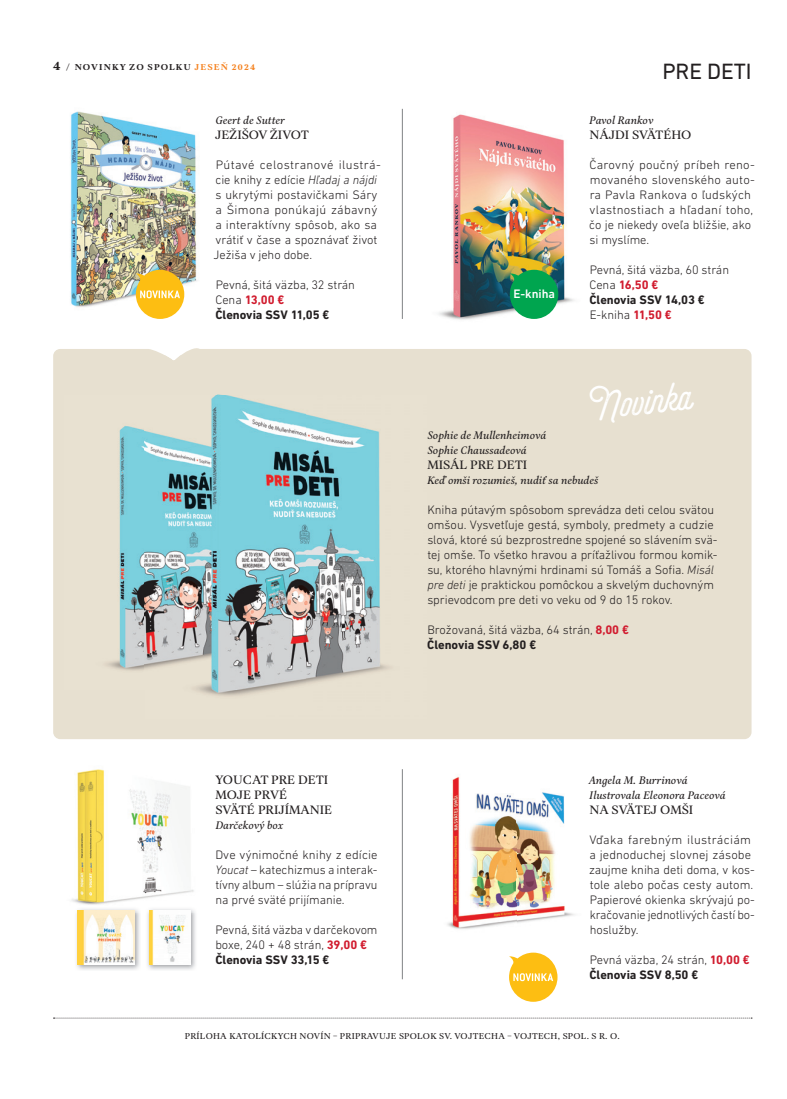
<style>
.page{position:relative;width:787px;height:1099px;background:#fff}
.page>*{position:absolute;margin:0;border:0;box-sizing:border-box;transform-origin:0 0}
.t1{font:45px "Selfie Printed";color:#fff}
.t2{font:22.5px "DIN Next LT Pro";letter-spacing:-.005em;color:#231f20}
.t3{font:300 12.5px/15px "DIN Next LT Pro";letter-spacing:-.005em;color:#231f20}
.t4{font:300 12.5px/15px "DIN Next LT Pro";letter-spacing:.015em;color:#231f20}
.t5{font:12.5px/15px "Aria Text G3";letter-spacing:-.005em;color:#231f20}
.t6{font:500 12.5px "DIN Next LT Pro";letter-spacing:-.005em;color:#fff}
.t7{font:italic 11.25px/15px "Aria Text G3";color:#231f20}
.t8{font:8.75px "Aria Text G3";letter-spacing:.025em;color:#231f20}
.t9{font:700 8.75px "Aria Text G3";letter-spacing:.12em;color:#231f20}
.s1{font-size:12.5px}
.s2{color:#f58220}
.s3{font-style:italic}
.s4{font-weight:700;color:#d11c2f}
.s5{font-weight:700}
</style>
<div class="page">
<svg style="left:53px;top:1017px;width:699px;height:1px"></svg>
<img style="left:447px;top:776px;width:128px;height:153px">
<div style="left:53px;top:348px;width:698px;height:391px;background:#e7e0d0"></div>
<hr style="left:402px;top:109px;width:1px;height:210px;background:#808285">
<img style="left:70px;top:111px;width:127px;height:196px">
<hr style="left:402px;top:769px;width:1px;height:210px;background:#808285">
<img style="left:64px;top:395px;width:201px;height:294px">
<div style="left:144px;top:355px;width:283px;height:41px;background:#e7e0d0"></div>
<img style="left:265px;top:395px;width:162px;height:324px">
<img style="left:144px;top:679px;width:121px;height:40px">
<svg style="left:136px;top:270px;width:48px;height:49px;background:#f4c645"></svg>
<svg style="left:509px;top:952px;width:48px;height:49px"></svg>
<img style="left:71px;top:769px;width:123px;height:136px">
<img style="left:76px;top:909px;width:64px;height:61px">
<img style="left:78px;top:910px;width:56px;height:54px">
<img style="left:147px;top:909px;width:49px;height:61px">
<img style="left:149px;top:910px;width:41px;height:54px">
<img style="left:438px;top:114px;width:136px;height:206px">
<svg style="left:510px;top:270px;width:48px;height:49px;background:#22a860"></svg>
<p class="t9" style="left:53px;top:63px;width:203px"><span class="s1">4</span> / NOVINKY ZO SPOLKU <span class="s2">JESEŇ 2024</span></p>
<h2 class="t2" style="left:662px;top:64px;width:91px">PRE DETI</h2>
<p class="t7" style="left:215px;top:114px;width:71px">Geert de Sutter</p>
<p class="t5" style="left:215px;top:128px;width:96px">JEŽIŠOV ŽIVOT</p>
<p class="t3" style="left:214px;top:158px;width:169px">Pútavé celostranové ilustrá&shy;cie knihy z edície <span class="s3">Hľadaj a nájdi </span>s ukrytými postavičkami Sáry a Šimona ponúkajú zábavný a interaktívny spôsob, ako sa vrátiť v čase a spoznávať život<br>Ježiša v jeho dobe.</p>
<p class="t3" style="left:215px;top:278px;width:141px">Pevná, šitá väzba, 32 strán<br>Cena <span class="s4">13,00 €<br></span><span class="s5">Členovia SSV 11,05 €</span></p>
<p class="t6" style="left:513px;top:289px;width:43px">E-kniha</p>
<p class="t7" style="left:589px;top:114px;width:66px">Pavol Rankov</p>
<p class="t5" style="left:589px;top:128px;width:103px">NÁJDI SVÄTÉHO</p>
<p class="t4" style="left:589px;top:158px;width:167px">Čarovný poučný príbeh reno&shy;movaného slovenského auto&shy;ra Pavla Rankova o ľudských vlastnostiach a hľadaní toho, čo je niekedy oveľa bližšie, ako si myslíme.</p>
<p class="t3" style="left:589px;top:263px;width:141px">Pevná, šitá väzba, 60 strán<br>Cena <span class="s4">16,50 €<br></span><span class="s5">Členovia SSV 14,03 €<br></span>E-kniha <span class="s4">11,50 €</span></p>
<h1 class="t1" style="left:591px;top:392px;width:101px;rotate:-6deg">Novinka</h1>
<p class="t7" style="left:427px;top:429px;width:120px">Sophie de Mullenheimová<br>Sophie Chaussadeová</p>
<p class="t5" style="left:427px;top:458px;width:101px">MISÁL PRE DETI</p>
<p class="t7" style="left:427px;top:474px;width:173px">Keď omši rozumieš, nudiť sa nebudeš</p>
<p class="t3" style="left:427px;top:503px;width:292px">Kniha pútavým spôsobom sprevádza deti celou svätou omšou. Vysvetľuje gestá, symboly, predmety a cudzie slová, ktoré sú bezprostredne spojené so slávením svä&shy;tej omše. To všetko hravou a príťažlivou formou komik&shy;su, ktorého hlavnými hrdinami sú Tomáš a Sofia. <span class="s3">Misál pre deti</span> je praktickou pomôckou a skvelým duchovným sprievodcom pre deti vo veku od 9 do 15 rokov.</p>
<p class="t3" style="left:427px;top:623px;width:203px">Brožovaná, šitá väzba, 64 strán, <span class="s4">8,00 €<br></span><span class="s5">Členovia SSV 6,80 €</span></p>
<p class="t5" style="left:215px;top:773px;width:118px">YOUCAT PRE DETI<br>MOJE PRVÉ<br>SVÄTÉ PRIJÍMANIE</p>
<p class="t7" style="left:215px;top:819px;width:69px">Darčekový box</p>
<p class="t3" style="left:215px;top:848px;width:164px;text-align:justify">Dve výnimočné knihy z edície <span class="s3">Youcat</span> – katechizmus a interak&shy;tívny album – slúžia na prí pravu na prvé sväté prijímanie.</p>
<p class="t3" style="left:215px;top:923px;width:164px">Pevná, šitá väzba v darčekovom boxe, 240 + 48 strán, <span class="s4">39,00 €<br></span><span class="s5">Členovia SSV 33,15 €</span></p>
<p class="t7" style="left:588px;top:774px;width:139px">Angela M. Burrinová<br>Ilustrovala Eleonora Paceová</p>
<p class="t5" style="left:589px;top:803px;width:105px">NA SVÄTEJ OMŠI</p>
<p class="t3" style="left:589px;top:833px;width:167px">Vďaka farebným ilustráciám a jednoduchej slovnej zásobe zaujme kniha deti doma, v kos&shy;tole alebo počas cesty autom.<br>Papierové okienka skrývajú po&shy;kračovanie jednotlivých častí bo&shy;hoslužby.</p>
<p class="t3" style="left:589px;top:953px;width:162px">Pevná väzba, 24 strán, <span class="s4">10,00 €<br></span><span class="s5">Členovia SSV 8,50 €</span></p>
<p class="t8" style="left:185px;top:1032px;width:436px">PRÍLOHA KATOLÍCKYCH NOVÍN – PRIPRAVUJE SPOLOK SV. VOJTECHA – VOJTECH, SPOL. S R. O.</p>
</div>
